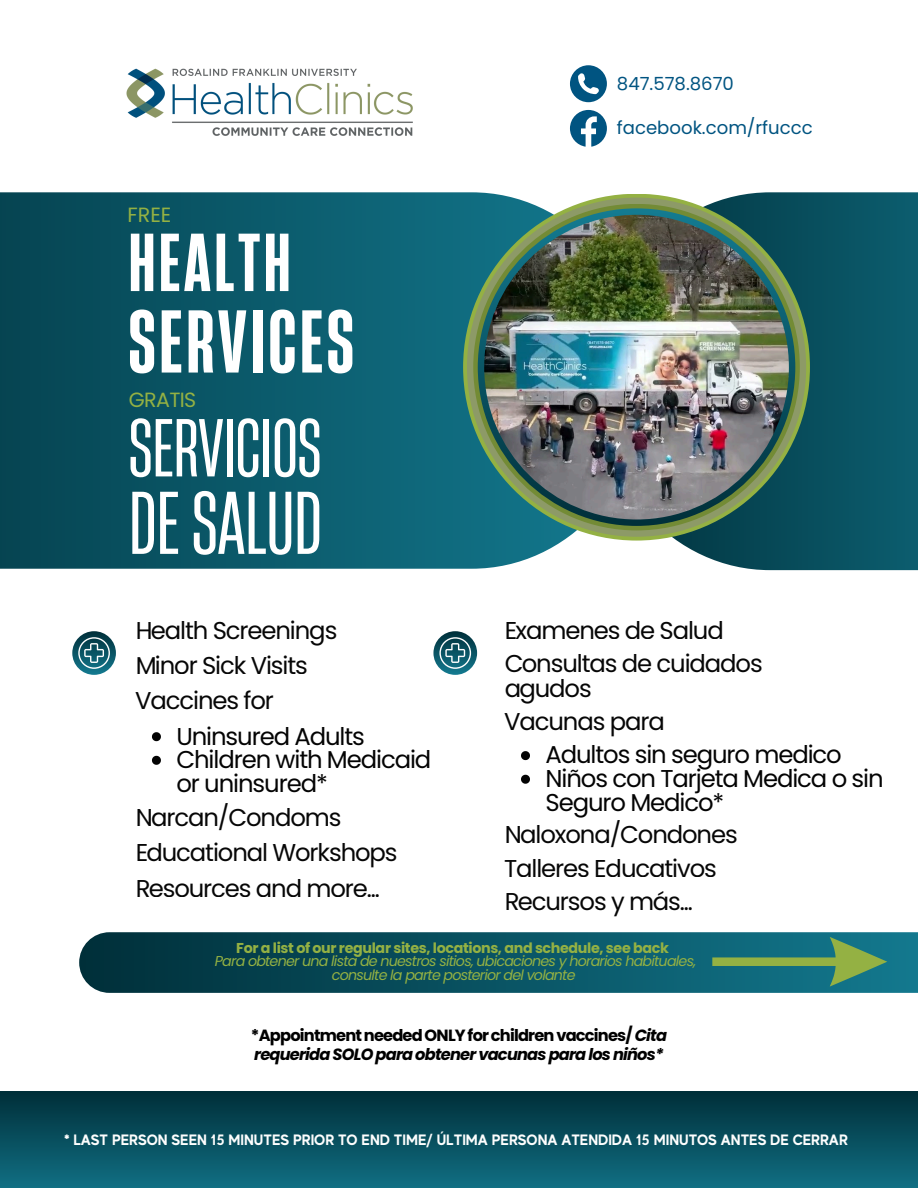
<style>
.page{position:relative;width:918px;height:1188px;background:#fff}
.page>*{position:absolute;margin:0;border:0;box-sizing:border-box;transform-origin:0 0}
.t1{font:700 83.55px "Heading Now 36";letter-spacing:.05em;color:#fff}
.t2{font:83.55px "Heading Now 34";color:#fff}
.t3{font:77.25px "Heading Now 34";color:#fff}
.t4{font:700 77.25px "Heading Now 36";letter-spacing:.05em;color:#fff}
.t5{font:24.3px/23.7px "Poppins";letter-spacing:-.045em;color:#000}
.t6{font:20.55px "Poppins";letter-spacing:-.03em;color:#94b143}
.t7{font:18.15px "Poppins";color:#005481}
.t8{font:italic 700 16.2px/18.9px "Poppins";letter-spacing:-.05em;color:#000}
.t9{font:700 15px "MADE Evolve Sans";color:#fefefe}
.t10{font:italic 14.25px/13.6px "Poppins";letter-spacing:-.055em;color:#94b143;text-align:center}
.t11{font:700 14.25px "Poppins";letter-spacing:-.025em;color:#94b143}
.s1{font-style:normal}
</style>
<div class="page">
<svg style="left:0;top:192px;width:597px;height:377px;background:#0f5c6d"></svg>
<svg style="left:598px;top:192px;width:320px;height:378px;background:#1a5e6c"></svg>
<svg style="left:79px;top:932px;width:839px;height:61px;background:#0c5160"></svg>
<svg style="left:463px;top:194px;width:347px;height:347px;background:#8fad48"></svg>
<div style="left:467px;top:198px;width:339px;height:339px;background:#8d9a67;border-radius:50%"></div>
<div style="left:473px;top:204px;width:327px;height:326px;background:#738b35;border-radius:50%"></div>
<svg style="left:478px;top:208px;width:317px;height:318px;background:#0d5764"></svg>
<img style="left:484px;top:215px;width:305px;height:305px;border-radius:50%">
<div style="left:0;top:1092px;width:918px;height:96px;background:linear-gradient(to bottom,#002f39,#106e82)"></div>
<img style="left:126px;top:68px;width:287px;height:68px">
<svg style="left:570px;top:65px;width:37px;height:37px"></svg>
<svg style="left:570px;top:110px;width:37px;height:37px"></svg>
<svg style="left:712px;top:937px;width:175px;height:49px;background:#337f70"></svg>
<svg style="left:72px;top:631px;width:44px;height:44px"></svg>
<svg style="left:78px;top:637px;width:32px;height:32px"></svg>
<svg style="left:433px;top:631px;width:44px;height:44px"></svg>
<svg style="left:439px;top:637px;width:32px;height:32px"></svg>
<svg style="left:152px;top:732px;width:9px;height:9px"></svg>
<svg style="left:152px;top:756px;width:9px;height:9px"></svg>
<svg style="left:521px;top:751px;width:9px;height:9px"></svg>
<svg style="left:521px;top:775px;width:9px;height:9px"></svg>
<p class="t7" style="left:617px;top:71px;width:119px">847.578.8670</p>
<h1 class="t6" style="left:128px;top:201px;width:45px">FREE</h1>
<h6 class="t4" style="left:129px;top:210px;width:163px">HEALTH</h6>
<h3 class="t1" style="left:129px;top:285px;width:226px">SERVICES</h3>
<h2 class="t6" style="left:129px;top:386px;width:69px">GRATIS</h2>
<h5 class="t3" style="left:129px;top:395px;width:194px">SERVICIOS</h5>
<h1 class="t2" style="left:129px;top:466px;width:195px">DESALUD</h1>
<p class="t5" style="left:135px;top:612px;width:204px;line-height:35.2px">Health Screenings<br>Minor Sick Visits</p>
<p class="t5" style="left:135px;top:689px;width:140px">Vaccines for</p>
<p class="t5" style="left:176px;top:724px;width:256px">Uninsured Adults<br>Children with Medicaid or uninsured*</p>
<p class="t5" style="left:135px;top:806px;width:208px">Narcan/Condoms</p>
<p class="t5" style="left:135px;top:835px;width:264px;line-height:35.2px">Educational Workshops<br>Resources and more...</p>
<h6 class="t7" style="left:617px;top:115px;width:197px">facebook.com/rfuccc</h6>
<p class="t5" style="left:504px;top:613px;width:260px;line-height:33.3px">Examenes de Salud<br>Consultas de cuidados</p>
<p class="t5" style="left:504px;top:676px;width:89px">agudos</p>
<p class="t5" style="left:504px;top:710px;width:162px">Vacunas para</p>
<p class="t5" style="left:546px;top:743px;width:340px">Adultos sin seguro medico<br>Niños con Tarjeta Medica o sin<br>Seguro Medico*</p>
<p class="t5" style="left:504px;top:823px;width:235px">Naloxona/Condones</p>
<p class="t5" style="left:504px;top:851px;width:214px;line-height:33.3px">Talleres Educativos<br>Recursos y más...</p>
<p class="t11" style="left:236px;top:938px;width:434px">For a list of our regular sites, locations, and schedule, see back</p>
<h2 class="t10" style="left:215px;top:955px;width:483px">Para obtener una lista de nuestros sitios, ubicaciones y horarios habituales, consulte la parte posterior del volante</h2>
<p class="t8" style="left:251px;top:1026px;width:418px"><span class="s1">*Appointment needed ONLY for children vaccines/</span> Cita requerida SOLO para obtener vacunas para los niños*</p>
<h4 class="t9" style="left:65px;top:1131px;width:785px">* LAST PERSON SEEN 15 MINUTES PRIOR TO END TIME/ ÚLTIMA PERSONA ATENDIDA 15 MINUTOS ANTES DE CERRAR</h4>
</div>
